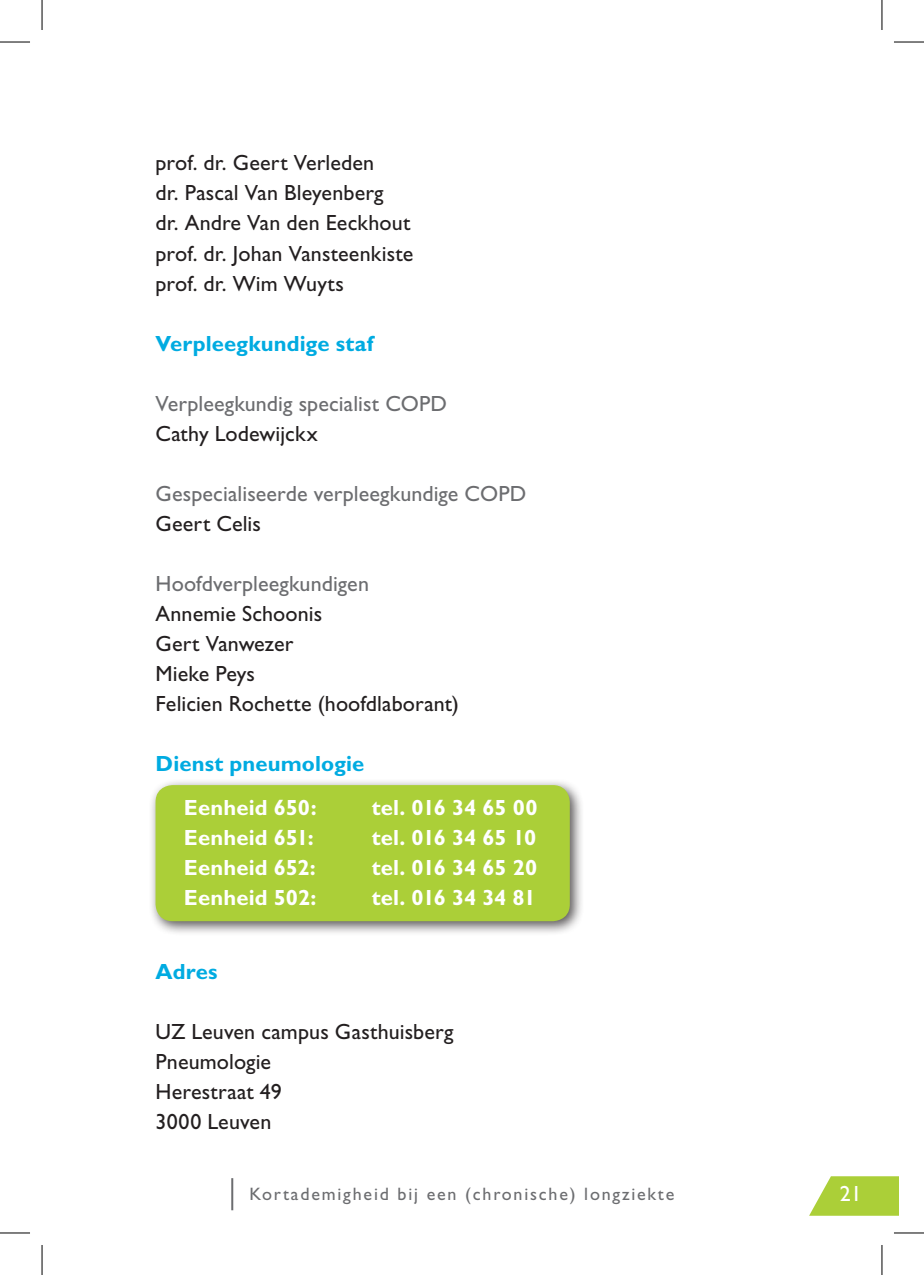
<style>
.page{position:relative;width:924px;height:1275px;background:#fff}
.page>*{position:absolute;margin:0;border:0;box-sizing:border-box;transform-origin:0 0}
.t1{font:22px/30px "Gill Sans Std";letter-spacing:.005em;color:#231f20}
.t2{font:700 22px "Gill Sans Std";letter-spacing:.005em;color:#fff}
.t3{font:22px "Gill Sans Std";letter-spacing:.005em;color:#6c6d70}
.t4{font:700 22px "Gill Sans Std";letter-spacing:.005em;color:#00abe1}
.t5{font:22px "Gill Sans Std";color:#fff}
.t6{font:18px "Gill Sans Std";letter-spacing:.1em;color:#6c6d70}
</style>
<div class="page">
<hr style="left:231px;top:1178px;width:2px;height:32px;background:#6c6d70">
<svg style="left:809px;top:1176px;width:89px;height:39px"></svg>
<div style="left:148px;top:778px;width:436px;height:158px;background:#231f20;opacity:.75"></div>
<div style="left:155px;top:785px;width:414px;height:136px;background:#abcf38;border-radius:17px"></div>
<hr style="left:0;top:42px;width:30px;height:1px;background:#000">
<hr style="left:893px;top:42px;width:30px;height:1px;background:#000">
<hr style="left:0;top:1232px;width:30px;height:1px;background:#000">
<hr style="left:893px;top:1232px;width:30px;height:1px;background:#000">
<hr style="left:42px;top:0;width:1px;height:30px;background:#000">
<hr style="left:42px;top:1245px;width:1px;height:30px;background:#000">
<hr style="left:881px;top:0;width:1px;height:30px;background:#000">
<hr style="left:881px;top:1245px;width:1px;height:30px;background:#000">
<p class="t1" style="left:155px;top:148px;width:259px">prof. dr. Geert Verleden<br>dr. Pascal Van Bleyenberg<br>dr. Andre Van den Eeckhout prof. dr. Johan Vansteenkiste prof. dr. Wim Wuyts</p>
<p class="t4" style="left:155px;top:330px;width:219px">Verpleegkundige staf</p>
<p class="t3" style="left:155px;top:390px;width:293px">Verpleegkundig specialist COPD</p>
<p class="t1" style="left:155px;top:418px;width:164px">Cathy Lodewijckx</p>
<p class="t3" style="left:155px;top:480px;width:372px">Gespecialiseerde verpleegkundige COPD</p>
<p class="t1" style="left:155px;top:508px;width:107px">Geert Celis</p>
<p class="t3" style="left:155px;top:570px;width:215px">Hoofdverpleegkundigen</p>
<p class="t1" style="left:155px;top:598px;width:305px">Annemie Schoonis<br>Gert Vanwezer<br>Mieke Peys<br>Felicien Rochette (hoofdlaborant)</p>
<p class="t4" style="left:155px;top:750px;width:210px">Dienst pneumologie</p>
<p class="t2" style="left:184px;top:794px;width:134px">Eenheid 650:</p>
<p class="t2" style="left:371px;top:794px;width:167px">tel. 016 34 65 00</p>
<p class="t2" style="left:184px;top:824px;width:131px">Eenheid 651:</p>
<p class="t2" style="left:371px;top:824px;width:166px">tel. 016 34 65 10</p>
<p class="t2" style="left:184px;top:854px;width:133px">Eenheid 652:</p>
<p class="t2" style="left:371px;top:854px;width:167px">tel. 016 34 65 20</p>
<p class="t2" style="left:184px;top:884px;width:134px">Eenheid 502:</p>
<p class="t2" style="left:371px;top:884px;width:166px">tel. 016 34 34 81</p>
<p class="t4" style="left:155px;top:958px;width:63px">Adres</p>
<p class="t1" style="left:155px;top:1016px;width:299px">UZ Leuven campus Gasthuisberg<br>Pneumologie<br>Herestraat 49<br>3000 Leuven</p>
<p class="t6" style="left:249px;top:1183px;width:426px">Kortademigheid bij een (chronische) longziekte</p>
<p class="t5" style="left:839px;top:1180px;width:23px">21</p>
</div>
